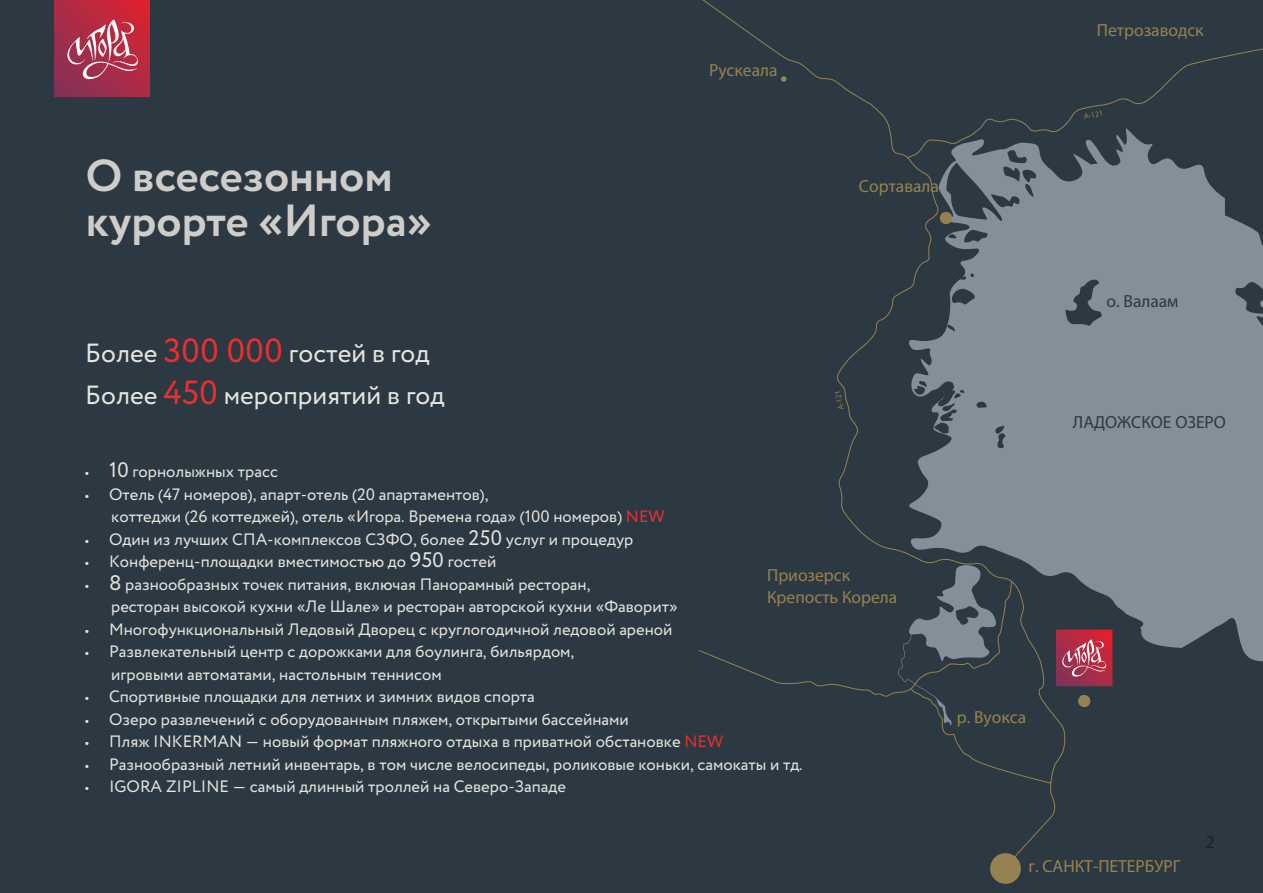
<style>
.page{position:relative;width:1263px;height:893px;background:#2d3942}
.page>*{position:absolute;margin:0;border:0;box-sizing:border-box;transform-origin:0 0}
.t1{font:700 45px/45px "Circe";color:#cecdca}
.t2{font:26.25px/42px "Circe";color:#e5e5e2}
.t3{font:18px "Myriad Pro";color:#231f20}
.t4{font:17.55px "Myriad Pro";color:#968250}
.t5{font:17.55px "Myriad Pro";color:#2d3942}
.t6{font:16.5px/22.5px "Circe";color:#e5e5e2}
.t7{font:8.1px "Myriad Pro";color:#968250}
.s1{font-size:33.45px;color:#ee2d2d}
.s2{font-weight:700;font-size:13.5px}
.s3{font-size:21px}
.s4{color:#ee2d2d}
</style>
<div class="page">
<svg style="left:698px;top:0;width:565px;height:687px"></svg>
<svg style="left:781px;top:76px;width:310px;height:808px"></svg>
<svg style="left:1056px;top:630px;width:56px;height:56px"></svg>
<svg style="left:54px;top:1px;width:95px;height:95px"></svg>
<svg style="left:66px;top:19px;width:73px;height:62px"></svg>
<h1 class="t1" style="left:86px;top:156px;width:348px">О всесезонном курорте «Игора»</h1>
<h2 class="t2" style="left:85px;top:333px;width:361px">Более <span class="s1">300 000</span> гостей в год<br>Более <span class="s1">450</span> мероприятий в год</h2>
<p class="t4" style="left:709px;top:60px;width:70px">Рускеала</p>
<p class="t4" style="left:859px;top:175px;width:81px">Сортавала</p>
<p class="t7" style="left:836px;top:411px;width:21px;rotate:-101deg">A-121</p>
<p class="t6" style="left:85px;top:461px;width:194px"><span class="s2">•</span> <span class="s3">10</span> горнолыжных трасс</p>
<p class="t6" style="left:111px;top:483px;width:555px;text-indent:-26px"><span class="s2">•</span> Отель (47 номеров), апарт-отель (20 апартаментов),<br>коттеджи (26 коттеджей), отель «Игора. Времена года» (100 номеров) <span class="s4">NEW</span></p>
<p class="t6" style="left:85px;top:528px;width:550px"><span class="s2">•</span> Один из лучших СПА-комплексов СЗФО, более <span class="s3">250</span> услуг и процедур</p>
<p class="t6" style="left:85px;top:551px;width:413px"><span class="s2">•</span> Конференц-площадки вместимостью до <span class="s3">950</span> гостей</p>
<p class="t6" style="left:111px;top:573px;width:568px;text-indent:-26px"><span class="s2">•</span> <span class="s3">8</span> разнообразных точек питания, включая Панорамный ресторан,<br>ресторан высокой кухни «Ле Шале» и ресторан авторской кухни «Фаворит»</p>
<p class="t6" style="left:85px;top:618px;width:589px"><span class="s2">•</span> Многофункциональный Ледовый Дворец с круглогодичной ледовой ареной</p>
<p class="t6" style="left:111px;top:641px;width:465px;text-indent:-26px"><span class="s2">•</span> Развлекательный центр с дорожками для боулинга, бильярдом, игровыми автоматами, настольным теннисом</p>
<p class="t6" style="left:85px;top:686px;width:451px"><span class="s2">•</span> Спортивные площадки для летних и зимних видов спорта</p>
<p class="t6" style="left:85px;top:708px;width:545px"><span class="s2">•</span> Озеро развлечений с оборудованным пляжем, открытыми бассейнами</p>
<p class="t6" style="left:85px;top:731px;width:639px"><span class="s2">•</span> Пляж INKERMAN — новый формат пляжного отдыха в приватной обстановке <span class="s4">NEW</span></p>
<p class="t6" style="left:85px;top:753px;width:719px"><span class="s2">•</span> Разнообразный летний инвентарь, в том числе велосипеды, роликовые коньки, самокаты и тд.</p>
<p class="t6" style="left:85px;top:776px;width:482px"><span class="s2">•</span> IGORA ZIPLINE — cамый длинный троллей на Северо-Западе</p>
<p class="t4" style="left:767px;top:565px;width:85px">Приозерск</p>
<p class="t4" style="left:767px;top:586px;width:132px">Крепость Корела</p>
<p class="t4" style="left:1097px;top:19px;width:108px">Петрозаводск</p>
<p class="t7" style="left:1083px;top:111px;width:21px;rotate:-11deg">A-121</p>
<p class="t5" style="left:1106px;top:290px;width:73px">о. Валаам</p>
<p class="t5" style="left:1073px;top:411px;width:155px">ЛАДОЖСКОЕ ОЗЕРО</p>
<p class="t4" style="left:957px;top:706px;width:71px">р. Вуокса</p>
<p class="t3" style="left:1205px;top:831px;width:11px">2</p>
<p class="t4" style="left:1028px;top:856px;width:154px">г. САНКТ-ПЕТЕРБУРГ</p>
</div>
